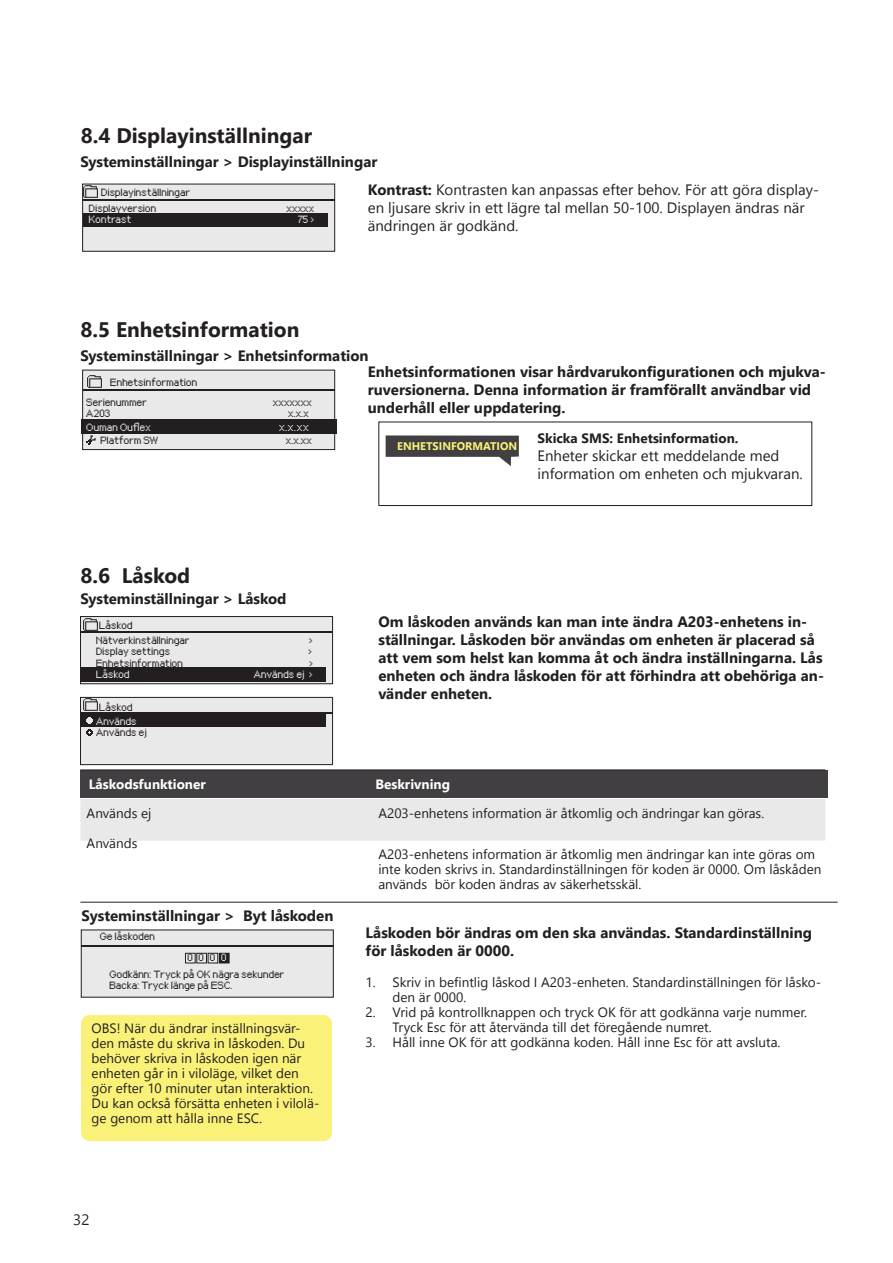
<style>
.page{position:relative;width:893px;height:1263px;background:#fff}
.page>*{position:absolute;margin:0;border:0;box-sizing:border-box;transform-origin:0 0}
.Otsikko_3_no_language_14_16{font:700 21px "Nirmala UI";color:#231f20}
.Ingressi_10_12_no-language{font:700 15px/18px "Nirmala UI";color:#231f20}
.Taulukkoteksti_9pt_väri{font:15px/18px "Nirmala UI";color:#231f20}
.ylämäärite_12___13_BOLD_Lämmin_harmaa{font:700 15px "Nirmala UI";color:#231f20}
.Leipäteksti_9_10_no-language{font:13.5px/15px "Nirmala UI";color:#231f20}
.Taulukoiden_sisältö_9_10_no-language{font:13.5px/15px "Nirmala UI";color:#231f20}
.Taulukoiden_sisältö_9_10_no-language-2{font:700 13.5px "Nirmala UI";color:#fff}
.Leipätesti_9_11_BOLD_no-language{font:700 13.5px "Nirmala UI";color:#231f20}
.t1{font:700 11.1px "Nirmala UI";color:#faf179}
.Näyttö_2-tab_harmaa{font:7.8px "px sans nouveaux";color:#e9e9e9}
.Näyttö_2-tab_musta{font:7.35px "px sans nouveaux";letter-spacing:.015em;color:#231f20}
.Näyttö_2-tab_harmaa-2{font:7.35px "px sans nouveaux";letter-spacing:.01em;color:#231f20}
.Näyttö_2-tab_harmaa-3{font:7.35px "px sans nouveaux";letter-spacing:.01em;color:#e9e9e9}
.Näyttö_2-tab_musta-2{font:7.35px "px sans nouveaux";letter-spacing:.01em;color:#e9e9e9}
.s1{font-weight:700}
</style>
<div class="page">
<div style="left:80px;top:799px;width:745px;height:42px;background:#e9e9e9"></div>
<div style="left:80px;top:616px;width:253px;height:68px;background:#e9e9e9"></div>
<div style="left:80px;top:616px;width:253px;height:68px;border:1px solid #231f20"></div>
<div style="left:81px;top:667px;width:244px;height:14px;background:#231f20"></div>
<hr style="left:81px;top:632px;width:252px;height:1px;background:#231f20">
<div style="left:83px;top:184px;width:252px;height:67px;background:#e9e9e9"></div>
<div style="left:83px;top:213px;width:244px;height:14px;background:#231f20"></div>
<hr style="left:83px;top:199px;width:252px;height:1px;background:#231f20">
<div style="left:83px;top:370px;width:252px;height:80px;background:#e9e9e9"></div>
<div style="left:82px;top:370px;width:253px;height:80px;border:1px solid #231f20"></div>
<hr style="left:83px;top:390px;width:252px;height:1px;background:#231f20">
<div style="left:80px;top:697px;width:253px;height:68px;background:#e9e9e9"></div>
<div style="left:80px;top:697px;width:253px;height:68px;border:1px solid #231f20"></div>
<div style="left:81px;top:713px;width:244px;height:14px;background:#231f20"></div>
<hr style="left:81px;top:713px;width:252px;height:1px;background:#231f20">
<svg style="left:86px;top:730px;width:6px;height:6px"></svg>
<svg style="left:86px;top:718px;width:6px;height:6px"></svg>
<div style="left:81px;top:930px;width:252px;height:67px;background:#e9e9e9"></div>
<hr style="left:81px;top:945px;width:252px;height:1px;background:#231f20">
<div style="left:185px;top:953px;width:11px;height:10px;border:1px solid #231f20"></div>
<div style="left:196px;top:953px;width:11px;height:10px;border:1px solid #231f20"></div>
<div style="left:208px;top:953px;width:10px;height:10px;border:1px solid #231f20"></div>
<div style="left:219px;top:953px;width:10px;height:10px;background:#231f20"></div>
<div style="left:80px;top:770px;width:748px;height:27px;background:#413f41"></div>
<div style="left:81px;top:1015px;width:251px;height:126px;background:#faf179;border-radius:9px"></div>
<hr style="left:80px;top:769px;width:745px;height:1px;background:#231f20">
<hr style="left:80px;top:902px;width:758px;height:1px;background:#231f20">
<div style="left:378px;top:422px;width:434px;height:84px;border:1px solid #231f20"></div>
<svg style="left:386px;top:435px;width:133px;height:31px"></svg>
<img style="left:82px;top:184px;width:16px;height:15px">
<img style="left:87px;top:375px;width:15px;height:13px">
<img style="left:82px;top:697px;width:16px;height:14px">
<img style="left:82px;top:616px;width:16px;height:16px">
<div style="left:82px;top:419px;width:255px;height:15px;background:#231f20"></div>
<svg style="left:87px;top:435px;width:9px;height:9px"></svg>
<p class="Otsikko_3_no_language_14_16" style="left:81px;top:118px;width:233px">8.4 Displayinställningar</p>
<p class="ylämäärite_12___13_BOLD_Lämmin_harmaa" style="left:80px;top:149px;width:298px">Systeminställningar &gt; Displayinställningar</p>
<p class="Näyttö_2-tab_musta" style="left:102px;top:189px;width:91px">Displayinställningar</p>
<p class="Näyttö_2-tab_harmaa-2" style="left:89px;top:205px;width:69px">Displayversion</p>
<p class="Näyttö_2-tab_harmaa-2" style="left:287px;top:205px;width:29px">xxxxx</p>
<p class="Näyttö_2-tab_harmaa-3" style="left:89px;top:216px;width:44px">Kontrast</p>
<p class="Näyttö_2-tab_harmaa-3" style="left:298px;top:216px;width:18px">75 &gt;</p>
<p class="Otsikko_3_no_language_14_16" style="left:80px;top:313px;width:221px">8.5 Enhetsinformation</p>
<p class="Taulukkoteksti_9pt_väri" style="left:368px;top:180px;width:453px"><span class="s1">Kontrast:</span> Kontrasten kan anpassas efter behov. För att göra display&shy;en ljusare skriv in ett lägre tal mellan 50-100. Displayen ändras när ändringen är godkänd.</p>
<p class="ylämäärite_12___13_BOLD_Lämmin_harmaa" style="left:80px;top:343px;width:290px">Systeminställningar &gt; Enhetsinformation</p>
<p class="Ingressi_10_12_no-language" style="left:368px;top:361px;width:460px">Enhetsinformationen visar hårdvarukonfigurationen och mjukva&shy;ruversionerna. Denna information är framförallt användbar vid underhåll eller uppdatering.</p>
<p class="Näyttö_2-tab_musta" style="left:111px;top:379px;width:88px">Enhetsinformation</p>
<p class="Näyttö_2-tab_harmaa-2" style="left:87px;top:399px;width:62px">Serienummer</p>
<p class="Näyttö_2-tab_harmaa-2" style="left:273px;top:399px;width:41px">xxxxxxx</p>
<p class="Näyttö_2-tab_harmaa-2" style="left:87px;top:410px;width:26px">A203</p>
<p class="Näyttö_2-tab_harmaa-2" style="left:289px;top:410px;width:22px">x.x.x</p>
<p class="Näyttö_2-tab_harmaa-3" style="left:87px;top:424px;width:66px">Ouman Ouflex</p>
<p class="Näyttö_2-tab_harmaa" style="left:280px;top:424px;width:31px">x.x.xx</p>
<p class="Näyttö_2-tab_harmaa-2" style="left:101px;top:437px;width:60px">Platform SW</p>
<p class="Näyttö_2-tab_harmaa-2" style="left:286px;top:437px;width:28px">x.x.xx</p>
<p class="Leipätesti_9_11_BOLD_no-language" style="left:537px;top:427px;width:202px">Skicka SMS: Enhetsinformation.</p>
<p class="Taulukkoteksti_9pt_väri" style="left:537px;top:446px;width:267px">Enheter skickar ett meddelande med information om enheten och mjukvaran.</p>
<p class="t1" style="left:397px;top:437px;width:122px">ENHETSINFORMATION</p>
<p class="Otsikko_3_no_language_14_16" style="left:80px;top:558px;width:111px">8.6 Låskod</p>
<p class="ylämäärite_12___13_BOLD_Lämmin_harmaa" style="left:80px;top:586px;width:208px">Systeminställningar &gt; Låskod</p>
<p class="Näyttö_2-tab_musta" style="left:99px;top:622px;width:35px">Låskod</p>
<p class="Näyttö_2-tab_musta" style="left:96px;top:637px;width:95px">Nätverkinställningar</p>
<p class="Näyttö_2-tab_musta" style="left:310px;top:637px;width:5px">&gt;</p>
<p class="Näyttö_2-tab_musta" style="left:96px;top:648px;width:76px">Display settings</p>
<p class="Näyttö_2-tab_musta" style="left:309px;top:648px;width:5px">&gt;</p>
<p class="Näyttö_2-tab_musta" style="left:96px;top:660px;width:88px">Enhetsinformation</p>
<p class="Näyttö_2-tab_musta" style="left:310px;top:660px;width:5px">&gt;</p>
<p class="Näyttö_2-tab_musta-2" style="left:96px;top:672px;width:35px">Låskod</p>
<p class="Näyttö_2-tab_musta-2" style="left:254px;top:672px;width:61px">Används ej &gt;</p>
<p class="Näyttö_2-tab_musta" style="left:99px;top:704px;width:35px">Låskod</p>
<p class="Näyttö_2-tab_harmaa-3" style="left:96px;top:718px;width:42px">Används</p>
<p class="Näyttö_2-tab_harmaa-2" style="left:96px;top:729px;width:52px">Används ej</p>
<p class="Ingressi_10_12_no-language" style="left:378px;top:612px;width:447px">Om låskoden används kan man inte ändra A203-enhetens in&shy;ställningar. Låskoden bör användas om enheten är placerad så att vem som helst kan komma åt och ändra inställningarna. Lås enheten och ändra låskoden för att förhindra att obehöriga an&shy;vänder enheten.</p>
<p class="Taulukoiden_sisältö_9_10_no-language-2" style="left:89px;top:773px;width:119px">Låskodsfunktioner</p>
<p class="Taulukoiden_sisältö_9_10_no-language-2" style="left:375px;top:773px;width:76px">Beskrivning</p>
<p class="Taulukoiden_sisältö_9_10_no-language" style="left:87px;top:805px;width:66px">Används ej</p>
<p class="Taulukoiden_sisältö_9_10_no-language" style="left:87px;top:835px;width:52px">Används</p>
<p class="ylämäärite_12___13_BOLD_Lämmin_harmaa" style="left:82px;top:904px;width:253px">Systeminställningar &gt; Byt låskoden</p>
<p class="Näyttö_2-tab_musta" style="left:100px;top:933px;width:57px">Ge låskoden</p>
<p class="Näyttö_2-tab_musta" style="left:188px;top:954px;width:7px">0</p>
<p class="Näyttö_2-tab_musta" style="left:199px;top:954px;width:7px">0</p>
<p class="Näyttö_2-tab_musta" style="left:210px;top:954px;width:7px">0</p>
<p class="Näyttö_2-tab_harmaa-3" style="left:221px;top:954px;width:7px">0</p>
<p class="Näyttö_2-tab_musta" style="left:110px;top:971px;width:177px">Godkänn: Tryck på OK nägra sekunder</p>
<p class="Näyttö_2-tab_musta" style="left:110px;top:982px;width:125px">Backa: Tryck länge på ESC.</p>
<p class="Leipäteksti_9_10_no-language" style="left:92px;top:1019px;width:229px">OBS! När du ändrar inställningsvär&shy;den måste du skriva in låskoden. Du behöver skriva in låskoden igen när enheten går in i viloläge, vilket den gör efter 10 minuter utan interaktion.<br>Du kan också försätta enheten i vilolä&shy;ge genom att hålla inne ESC.</p>
<p class="Taulukoiden_sisältö_9_10_no-language" style="left:378px;top:805px;width:387px">A203-enhetens information är åtkomlig och ändringar kan göras.</p>
<p class="Taulukoiden_sisältö_9_10_no-language" style="left:378px;top:846px;width:445px">A203-enhetens information är åtkomlig men ändringar kan inte göras om inte koden skrivs in. Standardinställningen för koden är 0000. Om låskåden används bör koden ändras av säkerhetsskäl.</p>
<p class="Ingressi_10_12_no-language" style="left:366px;top:923px;width:448px">Låskoden bör ändras om den ska användas. Standardinställning för låskoden är 0000.</p>
<p class="Leipäteksti_9_10_no-language" style="left:393px;top:974px;width:430px;text-indent:-27px">1. Skriv in befintlig låskod I A203-enheten. Standardinställningen för låsko&shy;den är 0000.</p>
<p class="Leipäteksti_9_10_no-language" style="left:393px;top:1004px;width:416px;text-indent:-27px">2. Vrid på kontrollknappen och tryck OK för att godkänna varje nummer.<br>Tryck Esc för att återvända till det föregående numret.</p>
<p class="Leipäteksti_9_10_no-language" style="left:366px;top:1034px;width:416px">3. Håll inne OK för att godkänna koden. Håll inne Esc för att avsluta.</p>
<p class="Taulukkoteksti_9pt_väri" style="left:73px;top:1210px;width:18px">32</p>
</div>
